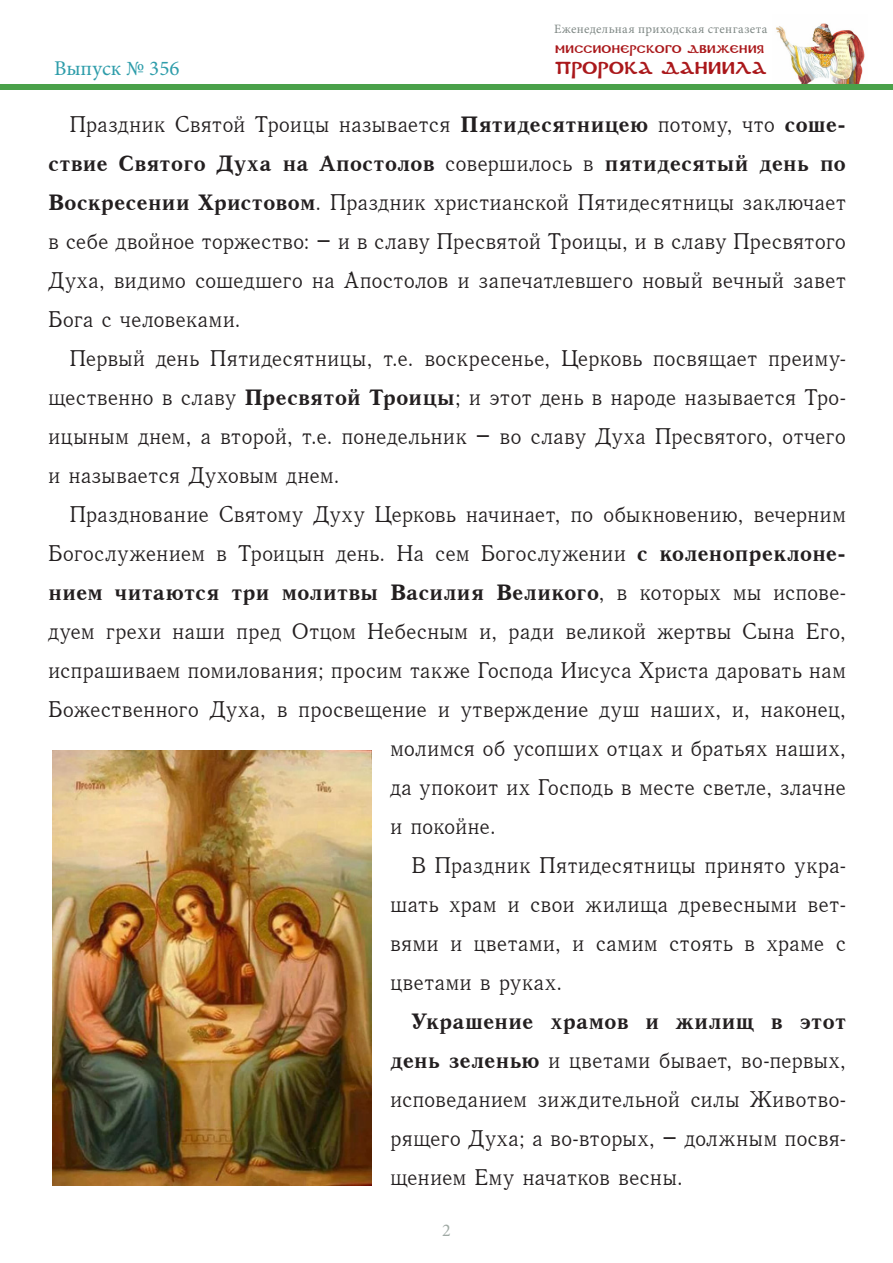
<style>
.page{position:relative;width:893px;height:1263px;background:#fff}
.page>*{position:absolute;margin:0;border:0;box-sizing:border-box;transform-origin:0 0}
._2__Основной_текст{font:22.5px/39px "Quant Antiqua C";letter-spacing:-.005em;color:#231f20;text-align:justify}
._2__Основной_текст-2{font:22.5px "Quant Antiqua C Bold";letter-spacing:-.01em;color:#231f20}
.t1{font:21px "Minion Pro";color:#2e9daa}
.t2{font:18px "Minion Pro";color:#9fa9a4}
.t3{font:17.1px "DS Coptic";letter-spacing:.01em;color:#aa181b}
.t4{font:12.75px "Minion Pro";letter-spacing:.03em;color:#7f8885}
.t5{font:10.95px "DS Coptic";letter-spacing:.025em;color:#aa181b}
.s1{font-family:"Quant Antiqua C Bold"}
.s2{font-family:"Quant Antiqua C"}
</style>
<div class="page">
<img style="left:776px;top:23px;width:89px;height:61px">
<div style="left:0;top:84px;width:893px;height:5px;background:#4aa14a"></div>
<img style="left:52px;top:750px;width:320px;height:435px">
<p class="t1" style="left:54px;top:54px;width:127px">Выпуск № 356</p>
<p class="t4" style="left:554px;top:21px;width:215px">Еженедельная приходская стенгазета</p>
<p class="t5" style="left:555px;top:42px;width:210px">Миссионерского движения</p>
<p class="t3" style="left:555px;top:57px;width:213px">ПРОРОКА ДАНИИЛА</p>
<p class="_2__Основной_текст" style="left:48px;top:105px;width:799px;text-indent:21px">Праздник Святой Троицы называется <span class="s1">Пятидесятницею</span> потому, что <span class="s1">соше&shy;ствие Святого Духа на Апостолов</span> совершилось в <span class="s1">пятидесятый день по Воскресении Христовом</span>. Праздник христианской Пятидесятницы заключает в себе двойное торжество: – и в славу Пресвятой Троицы, и в славу Пресвятого Духа, видимо сошедшего на Апостолов и запечатлевшего новый вечный завет Бога с человеками.</p>
<p class="_2__Основной_текст" style="left:48px;top:339px;width:799px;text-indent:21px">Первый день Пятидесятницы, т.е. воскресенье, Церковь посвящает преиму&shy;щественно в славу <span class="s1">Пресвятой Троицы</span>; и этот день в народе называется Тро&shy;ицыным днем, а второй, т.е. понедельник – во славу Духа Пресвятого, отчего и называется Духовым днем.</p>
<p class="_2__Основной_текст" style="left:69px;top:495px;width:778px">Празднование Святому Духу Церковь начинает, по обыкновению, вечерним</p>
<p class="_2__Основной_текст" style="left:48px;top:534px;width:799px">Богослужением в Троицын день. На сем Богослужении <span class="s1">с коленопреклоне-</span></p>
<p class="_2__Основной_текст-2" style="left:48px;top:580px;width:799px">нием читаются три молитвы Василия Великого<span class="s2">, в которых мы испове-</span></p>
<p class="_2__Основной_текст" style="left:48px;top:612px;width:799px">дуем грехи наши пред Отцом Небесным и, ради великой жертвы Сына Его,</p>
<p class="_2__Основной_текст" style="left:48px;top:651px;width:799px">испрашиваем помилования; просим также Господа Иисуса Христа даровать нам</p>
<p class="_2__Основной_текст" style="left:48px;top:690px;width:799px">Божественного Духа, в просвещение и утверждение душ наших, и, наконец,</p>
<p class="_2__Основной_текст" style="left:390px;top:729px;width:458px">молимся об усопших отцах и братьях наших,</p>
<p class="_2__Основной_текст" style="left:390px;top:768px;width:457px">да упокоит их Господь в месте светле, злачне</p>
<p class="_2__Основной_текст" style="left:390px;top:807px;width:107px">и покойне.</p>
<p class="_2__Основной_текст" style="left:390px;top:846px;width:458px;text-indent:21px">В Праздник Пятидесятницы принято укра&shy;шать храм и свои жилища древесными вет&shy;вями и цветами, и самим стоять в храме с цветами в руках.</p>
<p class="_2__Основной_текст" style="left:390px;top:1002px;width:458px;text-indent:21px"><span class="s1">Украшение храмов и жилищ в этот день зеленью</span> и цветами бывает, во-первых, исповеданием зиждительной силы Животво&shy;рящего Духа; а во-вторых, – должным посвя&shy;щением Ему начатков весны.</p>
<p class="t2" style="left:442px;top:1218px;width:10px">2</p>
</div>
